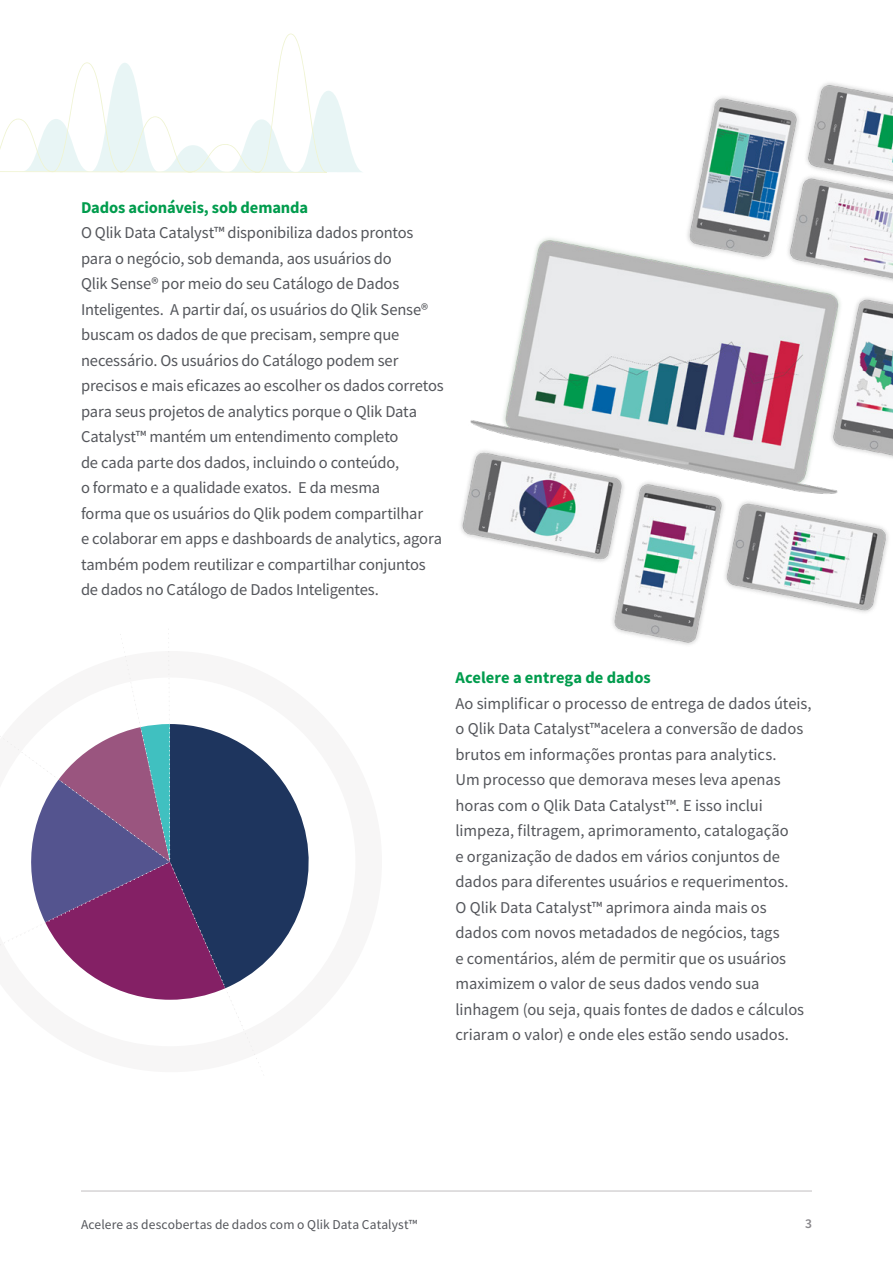
<style>
.page{position:relative;width:893px;height:1263px;background:#fff}
.page>*{position:absolute;margin:0;border:0;box-sizing:border-box;transform-origin:0 0}
.t1{font:16.5px/25.5px "Source Sans Pro";letter-spacing:-.005em;color:#54565b}
.t2{font:700 16.5px "Source Sans Pro";letter-spacing:-.005em;color:#009c4d}
.t3{font:13.5px "Source Sans Pro";letter-spacing:.01em;color:#54565b}
.t4{font:600 13.5px "Source Sans Pro";color:#89878b}
</style>
<div class="page">
<hr style="left:81px;top:1190px;width:731px;height:2px;background:#d6d4d5">
<svg style="left:327px;top:91px;width:35px;height:81px"></svg>
<svg style="left:0;top:34px;width:327px;height:139px"></svg>
<svg style="left:0;top:629px;width:309px;height:434px"></svg>
<img style="left:461px;top:83px;width:432px;height:562px">
<p class="t2" style="left:81px;top:196px;width:229px">Dados acionáveis, sob demanda</p>
<p class="t1" style="left:81px;top:220px;width:364px">O Qlik Data Catalyst™ disponibiliza dados prontos para o negócio, sob demanda, aos usuários do<br>Qlik Sense® por meio do seu Catálogo de Dados Inteligentes. A partir daí, os usuários do Qlik Sense® buscam os dados de que precisam, sempre que necessário. Os usuários do Catálogo podem ser precisos e mais eficazes ao escolher os dados corretos para seus projetos de analytics porque o Qlik Data Catalyst™ mantém um entendimento completo<br>de cada parte dos dados, incluindo o conteúdo,<br>o formato e a qualidade exatos. E da mesma<br>forma que os usuários do Qlik podem compartilhar<br>e colaborar em apps e dashboards de analytics, agora também podem reutilizar e compartilhar conjuntos de dados no Catálogo de Dados Inteligentes.</p>
<p class="t2" style="left:455px;top:667px;width:197px">Acelere a entrega de dados</p>
<p class="t1" style="left:455px;top:690px;width:358px">Ao simplificar o processo de entrega de dados úteis, o Qlik Data Catalyst™acelera a conversão de dados brutos em informações prontas para analytics.<br>Um processo que demorava meses leva apenas horas com o Qlik Data Catalyst™. E isso inclui limpeza, filtragem, aprimoramento, catalogação<br>e organização de dados em vários conjuntos de dados para diferentes usuários e requerimentos.<br>O Qlik Data Catalyst™ aprimora ainda mais os dados com novos metadados de negócios, tags<br>e comentários, além de permitir que os usuários maximizem o valor de seus dados vendo sua linhagem (ou seja, quais fontes de dados e cálculos criaram o valor) e onde eles estão sendo usados.</p>
<p class="t3" style="left:81px;top:1216px;width:338px">Acelere as descobertas de dados com o Qlik Data Catalyst™</p>
<p class="t4" style="left:805px;top:1215px;width:8px">3</p>
</div>
